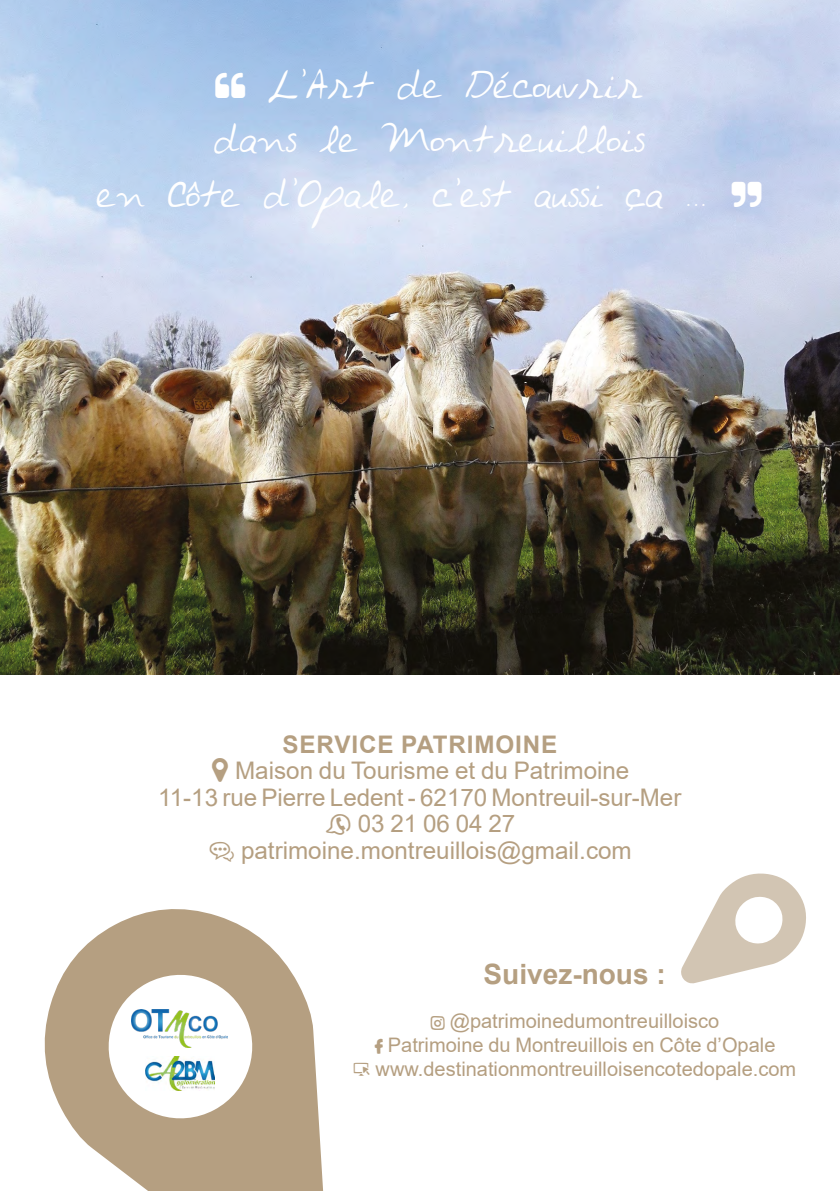
<style>
.page{position:relative;width:840px;height:1191px;background:#fff}
.page>*{position:absolute;margin:0;border:0;box-sizing:border-box;transform-origin:0 0}
.t1{font:32px "Avantque...";color:#fff}
.t2{font:700 28px "Arial";color:#b59f81}
.t3{font:24.2px/26.4px "Arial";color:#b59f81;text-align:center}
.t4{font:20px/24px "Arial";color:#b59f81;text-align:center}
.s1{font-weight:700}
.s2{font-family:"Otmco Pictos V1";font-size:30.8px}
.s3{font-family:"Otmco Pictos V1"}
</style>
<div class="page">
<img style="left:0;top:0;width:839px;height:675px">
<svg style="left:44px;top:909px;width:280px;height:282px;fill:#b59f81"></svg>
<svg style="left:98px;top:964px;width:164px;height:164px"></svg>
<img style="left:131px;top:1009px;width:97px;height:38px">
<img style="left:145px;top:1056px;width:69px;height:34px">
<svg style="left:681px;top:873px;width:125px;height:110px"></svg>
<svg style="left:215px;top:72px;width:30px;height:26px"></svg>
<svg style="left:731px;top:181px;width:30px;height:26px"></svg>
<h1 class="t1" style="left:268px;top:68px;width:376px">L'Art de Découvrir</h1>
<h1 class="t1" style="left:213px;top:123px;width:432px">dans le Montreuillois</h1>
<h1 class="t1" style="left:97px;top:177px;width:613px">en Côte d'Opale, c'est aussi ça ...</h1>
<p class="t3" style="left:158px;top:731px;width:524px"><span class="s1">SERVICE PATRIMOINE<br></span><span class="s2">¿</span> Maison du Tourisme et du Patrimoine<br>11-13 rue Pierre Ledent - 62170 Montreuil-sur-Mer<br><span class="s2">Ä</span> 03 21 06 04 27<br><span class="s2">À</span> patrimoine.montreuillois@gmail.com</p>
<p class="t2" style="left:483px;top:954px;width:184px">Suivez-nous :</p>
<p class="t4" style="left:353px;top:1009px;width:444px"><span class="s3">Â</span> @patrimoinedumontreuilloisco<br><span class="s3">»</span> Patrimoine du Montreuillois en Côte d’Opale<br><span class="s3">Ç</span> www.destinationmontreuilloisencotedopale.com</p>
</div>
